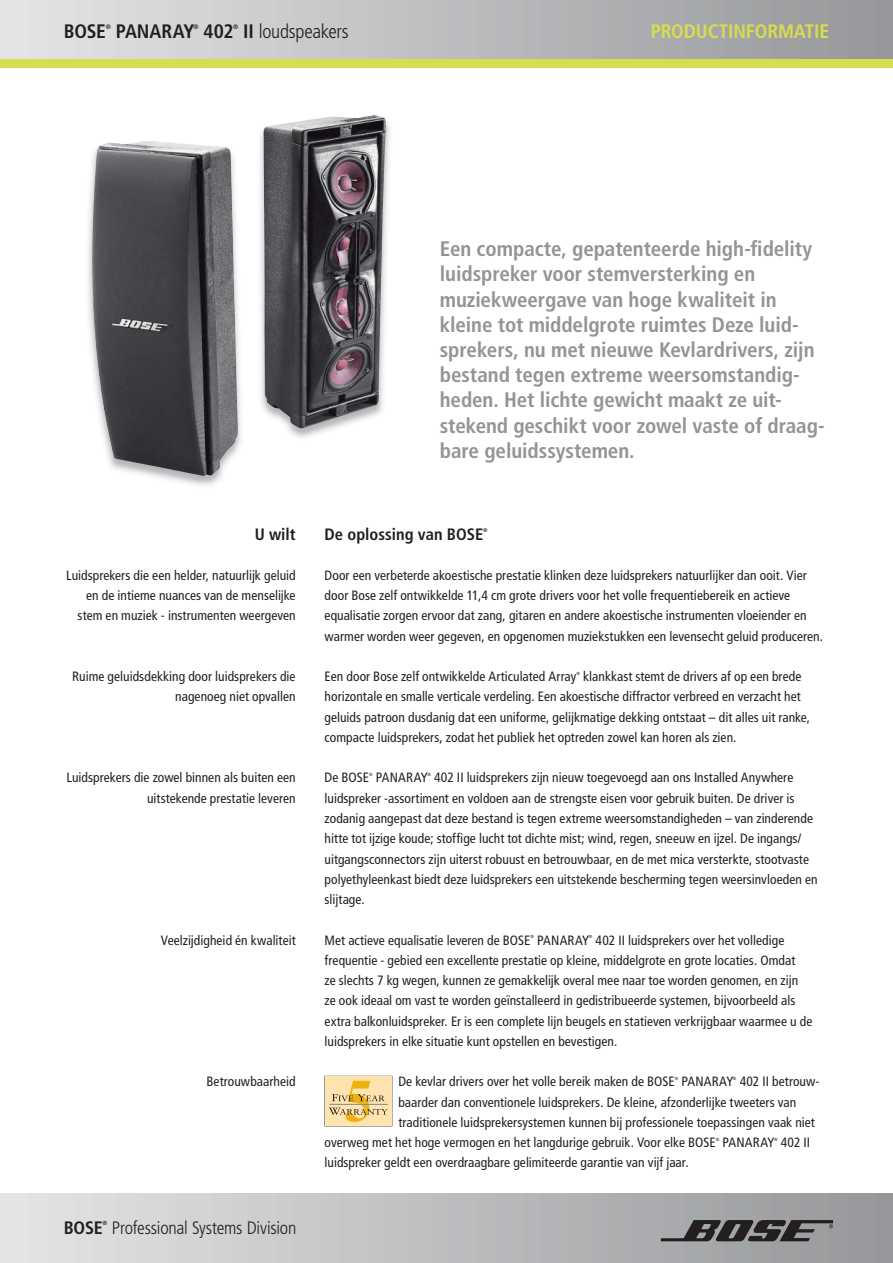
<style>
.page{position:relative;width:893px;height:1263px;background:#fff}
.page>*{position:absolute;margin:0;border:0;box-sizing:border-box;transform-origin:0 0}
.t1{font:700 condensed 21px/25.2px "Frutiger LT";letter-spacing:-.005em;color:#939497}
.t2{font:700 condensed 19.5px "Frutiger LT";letter-spacing:-.005em;color:#d5df4d}
.t3{font:700 condensed 19.5px "Frutiger LT";letter-spacing:-.01em;color:#231f1f}
.t4{font:300 condensed 19.5px "Frutiger LT";letter-spacing:-.015em;color:#231f1f}
.t5{font:300 condensed 18px "Frutiger LT";letter-spacing:-.015em;color:#231f1f}
.t6{font:700 condensed 18px "Frutiger LT";color:#231f1f}
.t7{font:700 condensed 16.5px "Frutiger LT";color:#231f1f}
.t8{font:condensed 13.5px/20.2px "Frutiger LT";letter-spacing:.005em;color:#231f1f}
.t9{font:700 condensed 6.45px "Frutiger LT";color:#231f1f}
.t10{font:700 condensed 6px "Frutiger LT";color:#231f1f}
.t11{font:700 condensed 5.4px "Frutiger LT";color:#231f1f}
.t12{font:condensed 4.5px "Frutiger LT";color:#231f1f}
.s1{font-weight:700}
</style>
<div class="page">
<img style="left:0;top:0;width:893px;height:60px">
<div style="left:0;top:60px;width:893px;height:8px;background:#d5df4d"></div>
<svg style="left:661px;top:1220px;width:172px;height:21px;background:#5b595a"></svg>
<img style="left:88px;top:121px;width:302px;height:365px">
<img style="left:91px;top:115px;width:295px;height:361px">
<svg style="left:324px;top:1076px;width:69px;height:51px"></svg>
<div style="left:325px;top:1076px;width:67px;height:50px;background:#ffe4af"></div>
<svg style="left:329px;top:1081px;width:59px;height:41px"></svg>
<hr style="left:330px;top:1104px;width:58px;height:1px;background:#808284">
<h2 class="t3" style="left:64px;top:22px;width:44px">BOSE</h2>
<p class="t9" style="left:106px;top:23px;width:7px">®</p>
<h2 class="t3" style="left:116px;top:22px;width:80px">PANARAY</h2>
<p class="t9" style="left:194px;top:23px;width:7px">®</p>
<h2 class="t3" style="left:204px;top:22px;width:31px">402</h2>
<p class="t9" style="left:233px;top:23px;width:7px">®</p>
<h2 class="t4" style="left:243px;top:22px;width:107px"><span class="s1">II</span> loudspeakers</h2>
<h2 class="t2" style="left:651px;top:22px;width:180px">PRODUCTINFORMATIE</h2>
<p class="t1" style="left:440px;top:237px;width:386px">Een compacte, gepatenteerde high-fidelity luidspreker voor stemversterking en muziekweergave van hoge kwaliteit in kleine tot middelgrote ruimtes Deze luid&shy;sprekers, nu met nieuwe Kevlardrivers, zijn bestand tegen extreme weersomstandig&shy;heden. Het lichte gewicht maakt ze uit&shy;stekend geschikt voor zowel vaste of draag&shy;bare geluidssystemen.</p>
<p class="t7" style="left:255px;top:526px;width:42px">U wilt</p>
<p class="t8" style="left:66px;top:566px;width:231px;text-align:right">Luidsprekers die een helder, natuurlijk geluid en de intieme nuances van de menselijke stem en muziek - instrumenten weergeven</p>
<p class="t8" style="left:72px;top:667px;width:225px;text-align:right">Ruime geluidsdekking door luidsprekers die nagenoeg niet opvallen</p>
<p class="t8" style="left:67px;top:768px;width:231px;text-align:right">Luidsprekers die zowel binnen als buiten een uitstekende prestatie leveren</p>
<p class="t8" style="left:161px;top:930px;width:136px">Veelzijdigheid én kwaliteit</p>
<p class="t8" style="left:207px;top:1072px;width:91px">Betrouwbaarheid</p>
<h3 class="t6" style="left:64px;top:1219px;width:41px">BOSE</h3>
<p class="t10" style="left:103px;top:1220px;width:6px">®</p>
<h3 class="t5" style="left:112px;top:1219px;width:186px">Professional Systems Division</h3>
<p class="t7" style="left:325px;top:526px;width:160px">De oplossing van BOSE</p>
<p class="t11" style="left:483px;top:527px;width:6px">®</p>
<p class="t8" style="left:325px;top:566px;width:500px">Door een verbeterde akoestische prestatie klinken deze luidsprekers natuurlijker dan ooit. Vier door Bose zelf ontwikkelde 11,4 cm grote drivers voor het volle frequentiebereik en actieve equalisatie zorgen ervoor dat zang, gitaren en andere akoestische instrumenten vloeiender en warmer worden weer gegeven, en opgenomen muziekstukken een levensecht geluid produceren.</p>
<p class="t8" style="left:325px;top:667px;width:253px">Een door Bose zelf ontwikkelde Articulated Array</p>
<p class="t12" style="left:576px;top:671px;width:5px">®</p>
<p class="t8" style="left:325px;top:667px;width:487px;text-indent:259px">klankkast stemt de drivers af op een brede horizontale en smalle verticale verdeling. Een akoestische diffractor verbreed en verzacht het geluids patroon dusdanig dat een uniforme, gelijkmatige dekking ontstaat – dit alles uit ranke, compacte luidsprekers, zodat het publiek het optreden zowel kan horen als zien.</p>
<p class="t8" style="left:325px;top:768px;width:46px">De BOSE</p>
<p class="t12" style="left:369px;top:772px;width:5px">®</p>
<p class="t8" style="left:376px;top:768px;width:53px">PANARAY</p>
<p class="t12" style="left:427px;top:772px;width:5px">®</p>
<p class="t8" style="left:325px;top:768px;width:495px;text-indent:110px">402 II luidsprekers zijn nieuw toegevoegd aan ons Installed Anywhere luidspreker -assortiment en voldoen aan de strengste eisen voor gebruik buiten. De driver is zodanig aangepast dat deze bestand is tegen extreme weersomstandigheden – van zinderende hitte tot ijzige koude; stoffige lucht tot dichte mist; wind, regen, sneeuw en ijzel. De ingangs/ uitgangsconnectors zijn uiterst robuust en betrouwbaar, en de met mica versterkte, stootvaste polyethyleenkast biedt deze luidsprekers een uitstekende bescherming tegen weersinvloeden en slijtage.</p>
<p class="t8" style="left:325px;top:930px;width:207px">Met actieve equalisatie leveren de BOSE</p>
<p class="t12" style="left:530px;top:934px;width:5px">®</p>
<p class="t8" style="left:537px;top:930px;width:53px">PANARAY</p>
<p class="t12" style="left:589px;top:934px;width:5px">®</p>
<p class="t8" style="left:325px;top:930px;width:489px;text-indent:271px">402 II luidsprekers over het volledige frequentie - gebied een excellente prestatie op kleine, middelgrote en grote locaties. Omdat<br>ze slechts 7 kg wegen, kunnen ze gemakkelijk overal mee naar toe worden genomen, en zijn ze ook ideaal om vast te worden geïnstalleerd in gedistribueerde systemen, bijvoorbeeld als extra balkonluidspreker. Er is een complete lijn beugels en statieven verkrijgbaar waarmee u de luidsprekers in elke situatie kunt opstellen en bevestigen.</p>
<p class="t8" style="left:398px;top:1072px;width:278px">De kevlar drivers over het volle bereik maken de BOSE</p>
<p class="t12" style="left:675px;top:1076px;width:5px">®</p>
<p class="t8" style="left:681px;top:1072px;width:53px">PANARAY</p>
<p class="t12" style="left:733px;top:1076px;width:5px">®</p>
<p class="t8" style="left:740px;top:1072px;width:81px">402 II betrouw-</p>
<p class="t8" style="left:398px;top:1092px;width:399px">baarder dan conventionele luidsprekers. De kleine, afzonderlijke tweeters van</p>
<p class="t8" style="left:398px;top:1113px;width:418px">traditionele luidsprekersystemen kunnen bij professionele toepassingen vaak niet</p>
<p class="t8" style="left:325px;top:1133px;width:393px">overweg met het hoge vermogen en het langdurige gebruik. Voor elke BOSE</p>
<p class="t12" style="left:716px;top:1137px;width:5px">®</p>
<p class="t8" style="left:722px;top:1133px;width:53px">PANARAY</p>
<p class="t12" style="left:774px;top:1137px;width:5px">®</p>
<p class="t8" style="left:781px;top:1133px;width:31px">402 II</p>
<p class="t8" style="left:325px;top:1153px;width:365px">luidspreker geldt een overdraagbare gelimiteerde garantie van vijf jaar.</p>
</div>
